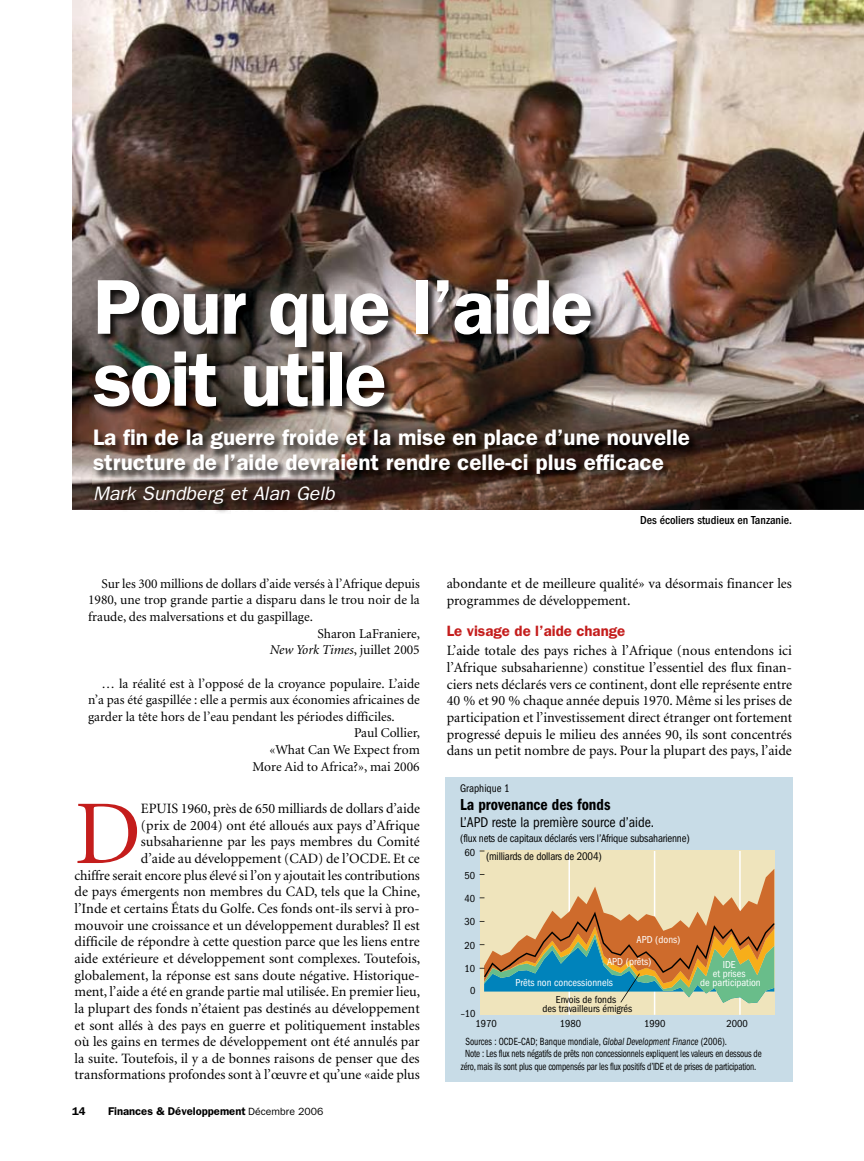
<style>
.page{position:relative;width:864px;height:1161px;background:#fff}
.page>*{position:absolute;margin:0;border:0;box-sizing:border-box;transform-origin:0 0}
.t1{font:91.05px "Minion";color:#c41d1c}
.t2{font:600 78px/72px "Franklin Gothic";letter-spacing:-.025em;color:#fff}
.t3{font:600 22.5px/25.5px "Franklin Gothic";color:#fff}
.t4{font:italic 19.5px "Franklin Gothic";color:#fff}
.t5{font:600 condensed 16.5px "Franklin Gothic";color:#000;scale:.96 1}
.t6{font:600 15px "Franklin Gothic";color:#c41d1c}
.t7{font:condensed 14.7px "Franklin Gothic";color:#000;scale:.96 1}
.t8{font:14.25px/16.6px "Minion";color:#000;text-align:right}
.t9{font:13.5px "Minion";color:#000}
.t10{font:italic 13.5px "Minion";color:#000}
.t11{font:500 condensed 12px "Franklin Gothic";color:#000}
.t12{font:condensed 11.4px "Franklin Gothic";letter-spacing:-.015em;color:#000;scale:.96 1}
.t13{font:600 11.25px "Franklin Gothic";color:#000}
.t14{font:condensed 10.8px "Franklin Gothic";letter-spacing:-.02em;color:#000;scale:.85 1}
.t15{font:condensed 10.8px "Franklin Gothic";color:#000;scale:.85 1}
.t16{font:condensed 10.5px/9px "Franklin Gothic";color:#000;text-align:center}
.t17{font:condensed 10.5px/9px "Franklin Gothic";color:#fff;text-align:center}
.s1{font-style:normal}
.s2{font-weight:400;font-size:10.5px}
.s3{font-style:italic}
</style>
<div class="page">
<img style="left:72px;top:0;width:792px;height:510px">
<img style="left:93px;top:278px;width:606px;height:235px">
<div style="left:446px;top:777px;width:347px;height:304px;background:#c8dce7"></div>
<div style="left:480px;top:851px;width:295px;height:164px;background:#efe4bc"></div>
<hr style="left:568px;top:851px;width:2px;height:164px;background:#fff">
<hr style="left:654px;top:851px;width:1px;height:164px;background:#fff">
<hr style="left:739px;top:851px;width:2px;height:164px;background:#fff">
<svg style="left:480px;top:869px;width:295px;height:134px"></svg>
<h2 class="t2" style="left:93px;top:271px;width:501px">Pour que l’aide soit utile</h2>
<h3 class="t3" style="left:93px;top:424px;width:599px">La fin de la guerre froide et la mise en place d’une nouvelle structure de l’aide devraient rendre celle-ci plus efficace</h3>
<h3 class="t4" style="left:93px;top:482px;width:243px">Mark Sundberg et Alan Gelb</h3>
<p class="t9" style="left:102px;top:577px;width:320px">Sur les 300 millions de dollars d’aide versés à l’Afrique depuis</p>
<p class="t9" style="left:88px;top:593px;width:333px">1980, une trop grande partie a disparu dans le trou noir de la</p>
<p class="t9" style="left:88px;top:610px;width:226px">fraude, des malversations et du gaspillage.</p>
<p class="t9" style="left:317px;top:627px;width:104px">Sharon LaFraniere,</p>
<p class="t10" style="left:270px;top:643px;width:152px">New York Times<span class="s1">, juillet 2005</span></p>
<p class="t9" style="left:102px;top:677px;width:320px">… la réalité est à l’opposé de la croyance populaire. L’aide</p>
<p class="t9" style="left:88px;top:693px;width:333px">n’a pas été gaspillée : elle a permis aux économies africaines de</p>
<p class="t9" style="left:88px;top:710px;width:308px">garder la tête hors de l’eau pendant les périodes difficiles.</p>
<p class="t9" style="left:354px;top:727px;width:68px">Paul Collier,</p>
<p class="t9" style="left:270px;top:743px;width:152px">«What Can We Expect from</p>
<p class="t9" style="left:253px;top:760px;width:169px">More Aid to Africa?», mai 2006</p>
<h1 class="t1" style="left:75px;top:789px;width:68px">D</h1>
<p class="t8" style="left:75px;top:801px;width:347px">EPUIS 1960, près de 650 milliards de dollars d’aide<br>(prix de 2004) ont été alloués aux pays d’Afrique subsaharienne par les pays membres du Comité<br>d’aide au développement (CAD) de l’OCDE. Et ce<br>chiffre serait encore plus élevé si l’on y ajoutait les contributions de pays émergents non membres du CAD, tels que la Chine, l’Inde et certains États du Golfe. Ces fonds ont-ils servi à pro&shy;mouvoir une croissance et un développement durables? Il est difficile de répondre à cette question parce que les liens entre aide extérieure et développement sont complexes. Toutefois, globalement, la réponse est sans doute négative. Historique&shy;ment, l’aide a été en grande partie mal utilisée. En premier lieu, la plupart des fonds n’étaient pas destinés au développement et sont allés à des pays en guerre et politiquement instables où les gains en termes de développement ont été annulés par la suite. Toutefois, il y a de bonnes raisons de penser que des transformations profondes sont à l’œuvre et qu’une «aide plus</p>
<p class="t13" style="left:72px;top:1105px;width:15px">14</p>
<p class="t13" style="left:108px;top:1105px;width:217px">Finances &amp; Développement <span class="s2">Décembre 2006</span></p>
<p class="t11" style="left:640px;top:513px;width:153px">Des écoliers studieux en Tanzanie.</p>
<p class="t8" style="left:447px;top:576px;width:347px;text-align:left">abondante et de meilleure qualité» va désormais financer les programmes de développement.</p>
<p class="t6" style="left:447px;top:622px;width:180px">Le visage de l’aide change</p>
<p class="t8" style="left:447px;top:643px;width:347px;text-align:justify">L’aide totale des pays riches à l’Afrique (nous entendons ici l’Afrique subsaharienne) constitue l’essentiel des flux finan&shy;ciers nets déclarés vers ce continent, dont elle représente entre 40 % et 90 % chaque année depuis 1970. Même si les prises de participation et l’investissement direct étranger ont fortement progressé depuis le milieu des années 90, ils sont concentrés dans un petit nombre de pays. Pour la plupart des pays, l’aide</p>
<p class="t12" style="left:460px;top:781px;width:53px">Graphique 1</p>
<p class="t5" style="left:460px;top:795px;width:158px">La provenance des fonds</p>
<p class="t7" style="left:460px;top:814px;width:204px">L’APD reste la première source d’aide.</p>
<p class="t12" style="left:460px;top:831px;width:241px">(flux nets de capitaux déclarés vers l’Afrique subsaharienne)</p>
<p class="t16" style="left:465px;top:849px;width:12px">60</p>
<p class="t16" style="left:465px;top:871px;width:12px">50</p>
<p class="t16" style="left:465px;top:894px;width:12px">40</p>
<p class="t16" style="left:465px;top:917px;width:12px">30</p>
<p class="t16" style="left:465px;top:941px;width:12px">20</p>
<p class="t16" style="left:465px;top:964px;width:12px">10</p>
<p class="t16" style="left:470px;top:987px;width:7px">0</p>
<p class="t16" style="left:461px;top:1009px;width:16px">–10</p>
<p class="t12" style="left:486px;top:850px;width:122px">(milliards de dollars de 2004)</p>
<p class="t17" style="left:637px;top:935px;width:45px">APD (dons)</p>
<p class="t17" style="left:607px;top:957px;width:46px">APD (prêts)</p>
<p class="t17" style="left:515px;top:978px;width:99px">Prêts non concessionnels</p>
<p class="t16" style="left:542px;top:995px;width:91px">Envois de fonds<br>des travailleurs émigrés</p>
<p class="t17" style="left:700px;top:960px;width:62px">IDE<br>et prises<br>de participation</p>
<p class="t16" style="left:475px;top:1019px;width:23px">1970</p>
<p class="t16" style="left:560px;top:1019px;width:23px">1980</p>
<p class="t16" style="left:644px;top:1019px;width:23px">1990</p>
<p class="t16" style="left:726px;top:1019px;width:23px">2000</p>
<p class="t15" style="left:466px;top:1035px;width:309px">Sources : OCDE–CAD; Banque mondiale, <span class="s3">Global Development Finance</span> (2006).</p>
<p class="t14" style="left:465px;top:1048px;width:350px">Note : Les flux nets négatifs de prêts non concessionnels expliquent les valeurs en dessous de</p>
<p class="t14" style="left:461px;top:1060px;width:349px">zéro, mais ils sont plus que compensés par les flux positifs d’IDE et de prises de participation.</p>
</div>
